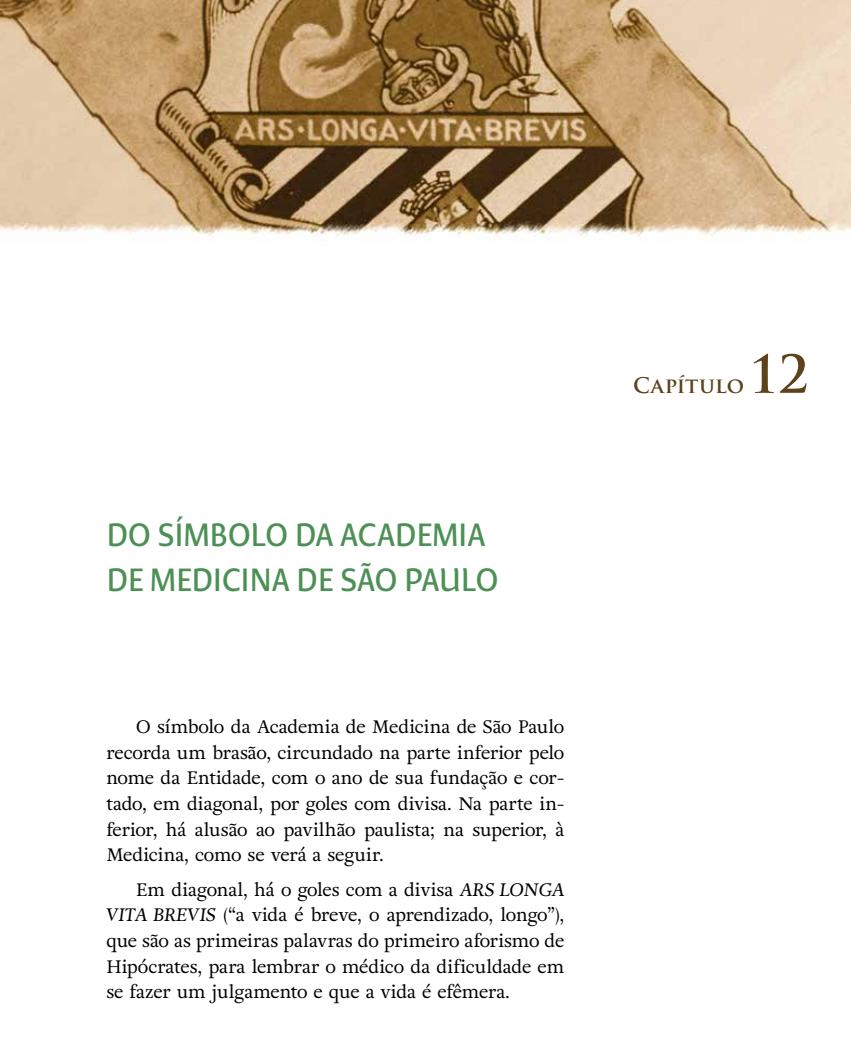
<style>
.page{position:relative;width:851px;height:1063px;background:#fff}
.page>*{position:absolute;margin:0;border:0;box-sizing:border-box;transform-origin:0 0}
.t1{font:700 51px "Trajan Pro";color:#5d421c}
.t2{font:33px "Beret LT Std";letter-spacing:-.01em;color:#4d9055}
.t3{font:700 21px "Trajan Pro";letter-spacing:.005em;color:#5d421c}
.t4{font:18px/25.7px "Adriane Text";letter-spacing:-.01em;color:#000;text-align:justify}
.s1{font-style:italic}
</style>
<div class="page">
<img style="left:0;top:0;width:850px;height:240px">
<h2 class="t2" style="left:106px;top:515px;width:100px">DO SÍMBO</h2>
<h2 class="t2" style="left:250px;top:515px;width:126px">LO DA ACADEMIA</h2>
<h2 class="t2" style="left:106px;top:560px;width:87px">DE MEDICINA</h2>
<h2 class="t2" style="left:296px;top:560px;width:198px">DE SÃO PAULO</h2>
<p class="t4" style="left:106px;top:714px;width:459px;text-indent:30px">O símbolo da Academia de Medicina de São Paulo recorda um brasão, circundado na parte inferior pelo nome da Entidade, com o ano de sua fundação e cor&shy;tado, em diagonal, por goles com divisa. Na parte in&shy;ferior, há alusão ao pavilhão paulista; na superior, à Medicina, como se verá a seguir.</p>
<p class="t4" style="left:106px;top:876px;width:459px;text-indent:30px">Em diagonal, há o goles com a divisa <span class="s1">ARS LONGA VITA BREVIS</span> (“a vida é breve, o aprendizado, longo”), que são as primeiras palavras do primeiro aforismo de Hipócrates, para lembrar o médico da dificuldade em se fazer um julgamento e que a vida é efêmera.</p>
<p class="t3" style="left:633px;top:372px;width:112px">CAPÍTULO</p>
<h1 class="t1" style="left:748px;top:343px;width:61px">12</h1>
</div>
